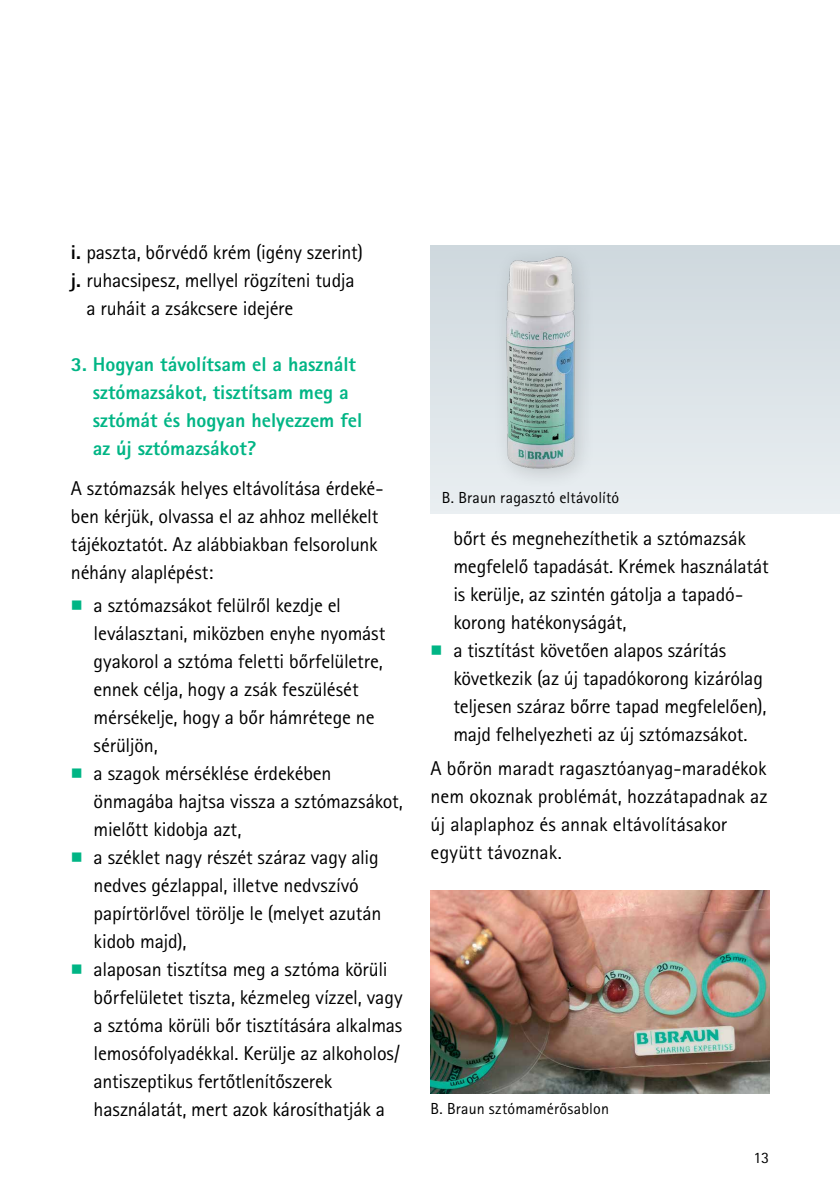
<style>
.page{position:relative;width:840px;height:1191px;background:#fff}
.page>*{position:absolute;margin:0;border:0;box-sizing:border-box;transform-origin:0 0}
.t1{font:20px/28px "Rotis Sans Serif Pro";letter-spacing:-.01em;color:#000}
.t2{font:800 20px/28px "Rotis Sans Serif Pro";color:#00b585}
.t3{font:16px "Rotis Sans Serif Pro";letter-spacing:.01em;color:#000}
.s1{font-weight:800}
</style>
<div class="page">
<div style="left:430px;top:245px;width:409px;height:269px;background:linear-gradient(to bottom,#ced8de,#e9eff2)"></div>
<img style="left:430px;top:245px;width:247px;height:254px">
<img style="left:430px;top:890px;width:338px;height:203px">
<p class="t1" style="left:71px;top:238px;width:293px"><span class="s1">i.</span> paszta, bőrvédő krém (igény szerint)</p>
<p class="t1" style="left:71px;top:266px;width:285px"><span class="s1">j.</span> ruhacsipesz, mellyel rögzíteni tudja</p>
<p class="t1" style="left:86px;top:294px;width:208px">a ruháit a zsákcsere idejére</p>
<p class="t2" style="left:93px;top:350px;width:271px;text-indent:-22px">3. Hogyan távolítsam el a használt sztómazsákot, tisztítsam meg a sztómát és hogyan helyezzem fel az új sztómazsákot?</p>
<p class="t1" style="left:71px;top:474px;width:314px">A sztómazsák helyes eltávolítása érdeké&shy;ben kérjük, olvassa el az ahhoz mellékelt tájékoztatót. Az alábbiakban felsorolunk néhány alaplépést:</p>
<p class="t1" style="left:94px;top:591px;width:311px">a sztómazsákot felülről kezdje el leválasztani, miközben enyhe nyomást gyakorol a sztóma feletti bőrfelületre, ennek célja, hogy a zsák feszülését mérsékelje, hogy a bőr hámrétege ne sérüljön,<br>a szagok mérséklése érdekében önmagába hajtsa vissza a sztómazsákot, mielőtt kidobja azt,<br>a széklet nagy részét száraz vagy alig nedves gézlappal, illetve nedvszívó papírtörlővel törölje le (melyet azután kidob majd),<br>alaposan tisztítsa meg a sztóma körüli bőrfelületet tiszta, kézmeleg vízzel, vagy a sztóma körüli bőr tisztítására alkalmas lemosófolyadékkal. Kerülje az alkoholos/ antiszeptikus fertőtlenítőszerek használatát, mert azok károsíthatják a</p>
<p class="t3" style="left:441px;top:488px;width:179px">B. Braun ragasztó eltávolító</p>
<p class="t1" style="left:453px;top:524px;width:317px">bőrt és megnehezíthetik a sztómazsák megfelelő tapadását. Krémek használatát is kerülje, az szintén gátolja a tapadó&shy;korong hatékonyságát,<br>a tisztítást követően alapos szárítás következik (az új tapadókorong kizárólag teljesen száraz bőrre tapad megfelelően), majd felhelyezheti az új sztómazsákot.</p>
<p class="t1" style="left:430px;top:754px;width:338px">A bőrön maradt ragasztóanyag-maradékok nem okoznak problémát, hozzátapadnak az új alaplaphoz és annak eltávolításakor együtt távoznak.</p>
<p class="t3" style="left:430px;top:1099px;width:180px">B. Braun sztómamérősablon</p>
<p class="t3" style="left:753px;top:1147px;width:17px">13</p>
</div>
